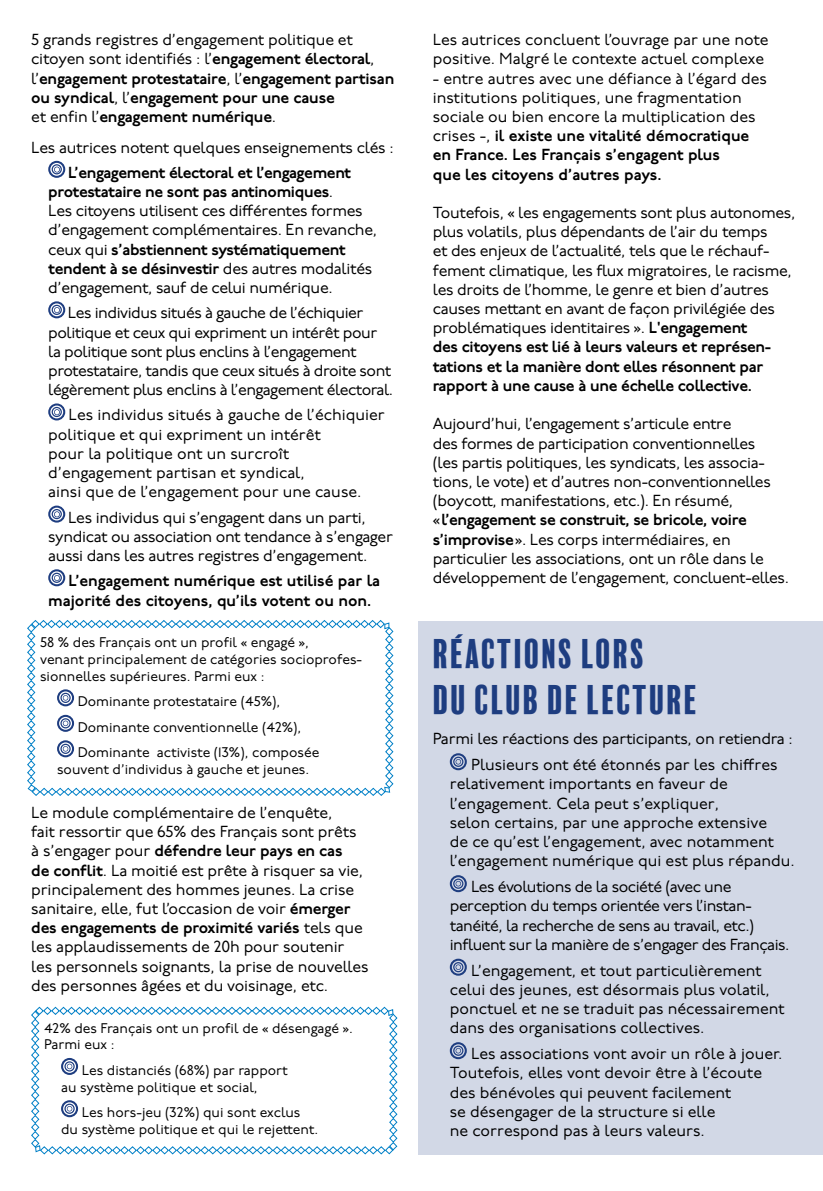
<style>
.page{position:relative;width:823px;height:1191px;background:#fff}
.page>*{position:absolute;margin:0;border:0;box-sizing:border-box;transform-origin:0 0}
.t1{font:38px/45.6px "Balboa Plus Fill";color:#1e3d80}
.t2{font:16px/19.2px "P22 Underground";letter-spacing:-.02em;color:#000}
.t3{font:16px/19.2px "P22 Underground";color:#000}
.t4{font:600 16px/19.2px "P22 Underground";letter-spacing:-.01em;color:#000}
.t5{font:14px/16.8px "P22 Underground";color:#000}
.s1{font-weight:400}
.s2{font-weight:600}
</style>
<div class="page">
<svg style="left:48px;top:161px;width:17px;height:17px"></svg>
<svg style="left:48px;top:301px;width:17px;height:17px"></svg>
<svg style="left:48px;top:403px;width:17px;height:17px"></svg>
<svg style="left:48px;top:505px;width:17px;height:17px"></svg>
<svg style="left:48px;top:569px;width:17px;height:17px"></svg>
<svg style="left:27px;top:620px;width:366px;height:176px"></svg>
<div style="left:418px;top:621px;width:404px;height:533px;background:#d2d8e6"></div>
<svg style="left:449px;top:753px;width:17px;height:17px"></svg>
<svg style="left:449px;top:875px;width:17px;height:17px"></svg>
<svg style="left:449px;top:958px;width:17px;height:17px"></svg>
<svg style="left:449px;top:1042px;width:17px;height:17px"></svg>
<svg style="left:31px;top:1006px;width:366px;height:148px"></svg>
<p class="t4" style="left:31px;top:31px;width:364px"><span class="s1">5 grands registres d’engagement politique et citoyen sont identifiés : l’</span>engagement électoral<span class="s1">, l’</span>engagement protestataire<span class="s1">, l’</span>engagement partisan ou syndical<span class="s1">, l’</span>engagement pour une cause<br><span class="s1">et enfin l’</span>engagement numérique<span class="s1">.</span></p>
<p class="t2" style="left:31px;top:138px;width:364px">Les autrices notent quelques enseignements clés :</p>
<p class="t2" style="left:48px;top:163px;width:330px;text-indent:20px"><span class="s2">L’engagement électoral et l’engagement protestataire ne sont pas antinomiques</span>.<br>Les citoyens utilisent ces différentes formes d’engagement complémentaires. En revanche, ceux qui <span class="s2">s’abstiennent systématiquement tendent à se désinvestir</span> des autres modalités d’engagement, sauf de celui numérique.</p>
<p class="t2" style="left:48px;top:304px;width:346px;text-indent:20px">Les individus situés à gauche de l’échiquier politique et ceux qui expriment un intérêt pour la politique sont plus enclins à l’engagement protestataire, tandis que ceux situés à droite sont légèrement plus enclins à l’engagement électoral.</p>
<p class="t3" style="left:48px;top:406px;width:338px;text-indent:20px">Les individus situés à gauche de l’échiquier politique et qui expriment un intérêt<br>pour la politique ont un surcroît d’engagement partisan et syndical,<br>ainsi que de l’engagement pour une cause.</p>
<p class="t2" style="left:48px;top:508px;width:346px;text-indent:20px">Les individus qui s’engagent dans un parti, syndicat ou association ont tendance à s’engager aussi dans les autres registres d’engagement.</p>
<p class="t4" style="left:48px;top:572px;width:333px;text-indent:20px">L’engagement numérique est utilisé par la majorité des citoyens, qu’ils votent ou non.</p>
<p class="t5" style="left:40px;top:634px;width:323px">58 % des Français ont un profil « engagé »,<br>venant principalement de catégories socioprofes&shy;sionnelles supérieures. Parmi eux :</p>
<p class="t5" style="left:78px;top:689px;width:243px;line-height:25.4px">Dominante protestataire (45%),<br>Dominante conventionnelle (42%),<br>Dominante activiste (13%), composée</p>
<p class="t5" style="left:57px;top:761px;width:253px">souvent d’individus à gauche et jeunes.</p>
<p class="t2" style="left:31px;top:803px;width:338px">Le module complémentaire de l’enquête,<br>fait ressortir que 65% des Français sont prêts<br>à s’engager pour <span class="s2">défendre leur pays en cas<br>de conflit</span>. La moitié est prête à risquer sa vie, principalement des hommes jeunes. La crise sanitaire, elle, fut l’occasion de voir <span class="s2">émerger des engagements de proximité variés</span> tels que les applaudissements de 20h pour soutenir les personnels soignants, la prise de nouvelles des personnes âgées et du voisinage, etc.</p>
<p class="t5" style="left:44px;top:1020px;width:310px">42% des Français ont un profil de « désengagé ».<br>Parmi eux :</p>
<p class="t5" style="left:61px;top:1062px;width:228px;text-indent:21px">Les distanciés (68%) par rapport au système politique et social,</p>
<p class="t5" style="left:61px;top:1104px;width:258px;text-align:center">Les hors-jeu (32%) qui sont exclus<br>du système politique et qui le rejettent.</p>
<p class="t3" style="left:432px;top:31px;width:337px">Les autrices concluent l’ouvrage par une note positive. Malgré le contexte actuel complexe</p>
<p class="t3" style="left:432px;top:69px;width:335px">- entre autres avec une défiance à l’égard des institutions politiques, une fragmentation sociale ou bien encore la multiplication des crises -, <span class="s2">il existe une vitalité démocratique en France. Les Français s’engagent plus<br>que les citoyens d’autres pays.</span></p>
<p class="t2" style="left:432px;top:204px;width:364px">Toutefois, « les engagements sont plus autonomes, plus volatils, plus dépendants de l’air du temps<br>et des enjeux de l’actualité, tels que le réchauf&shy;fement climatique, les flux migratoires, le racisme, les droits de l’homme, le genre et bien d’autres causes mettant en avant de façon privilégiée des problématiques identitaires ». <span class="s2">L'engagement<br>des citoyens est lié à leurs valeurs et représen&shy;tations et la manière dont elles résonnent par rapport à une cause à une échelle collective.</span></p>
<p class="t2" style="left:432px;top:415px;width:357px">Aujourd’hui, l’engagement s’articule entre<br>des formes de participation conventionnelles<br>(les partis politiques, les syndicats, les associa&shy;tions, le vote) et d’autres non-conventionnelles (boycott, manifestations, etc.). En résumé, «<span class="s2">l’engagement se construit, se bricole, voire s’improvise</span>». Les corps intermédiaires, en particulier les associations, ont un rôle dans le développement de l’engagement, concluent-elles.</p>
<h1 class="t1" style="left:432px;top:631px;width:267px">RÉACTIONS LORS<br>DU CLUB DE LECTURE</h1>
<p class="t2" style="left:470px;top:726px;width:323px;line-height:25.8px;text-indent:-38px">Parmi les réactions des participants, on retiendra :<br>Plusieurs ont été étonnés par les chiffres</p>
<p class="t3" style="left:449px;top:775px;width:346px">relativement importants en faveur de l’engagement. Cela peut s’expliquer,<br>selon certains, par une approche extensive<br>de ce qu’est l’engagement, avec notamment l’engagement numérique qui est plus répandu.</p>
<p class="t2" style="left:449px;top:878px;width:341px;text-indent:21px">Les évolutions de la société (avec une perception du temps orientée vers l’instan&shy;tanéité, la recherche de sens au travail, etc.) influent sur la manière de s’engager des Français.</p>
<p class="t3" style="left:449px;top:961px;width:336px;text-indent:21px">L’engagement, et tout particulièrement celui des jeunes, est désormais plus volatil, ponctuel et ne se traduit pas nécessairement dans des organisations collectives.</p>
<p class="t3" style="left:449px;top:1044px;width:334px;text-indent:21px">Les associations vont avoir un rôle à jouer.<br>Toutefois, elles vont devoir être à l’écoute des bénévoles qui peuvent facilement<br>se désengager de la structure si elle<br>ne correspond pas à leurs valeurs.</p>
</div>
